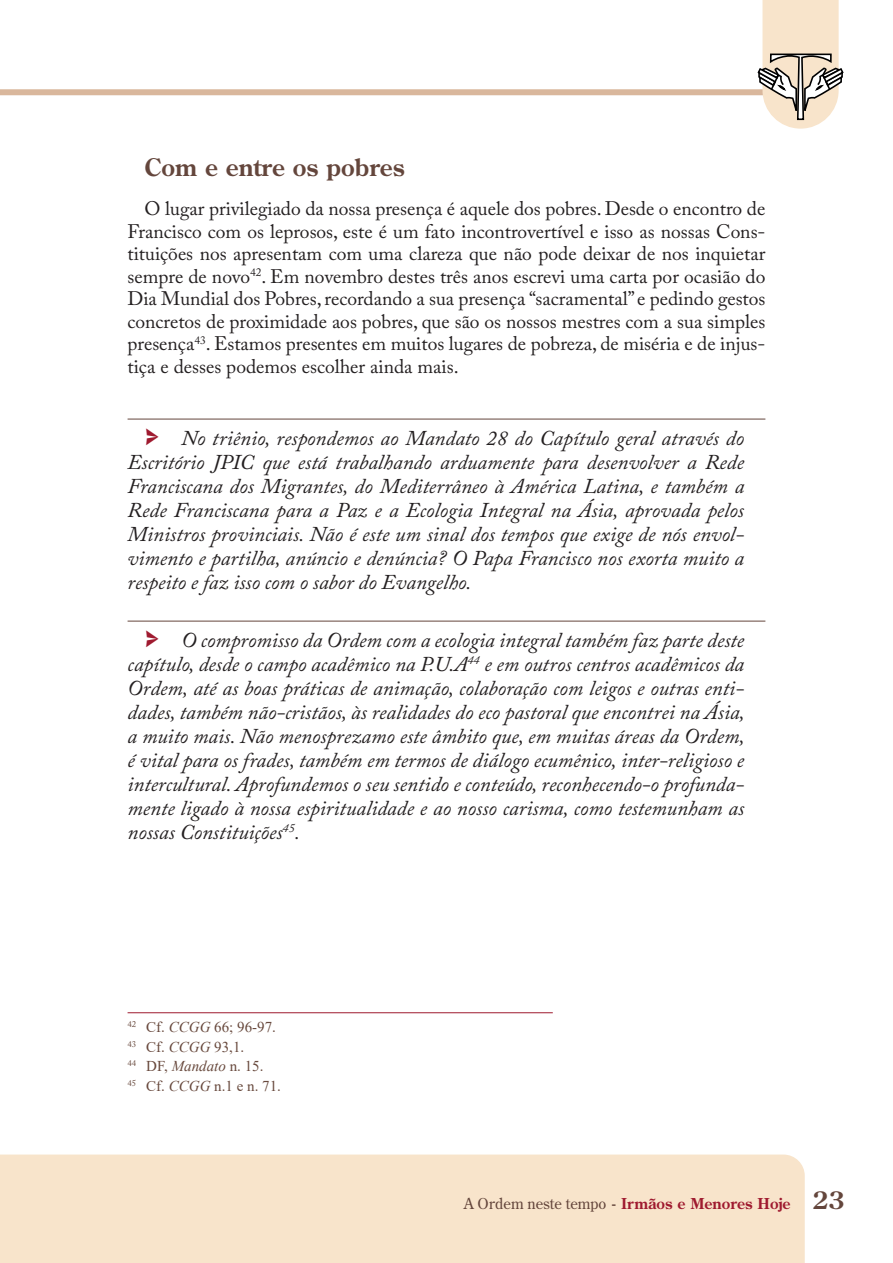
<style>
.page{position:relative;width:893px;height:1263px;background:#fff}
.page>*{position:absolute;margin:0;border:0;box-sizing:border-box;transform-origin:0 0}
.Paragrafi{font:700 24px "Century Old Style Std";color:#64463c}
.Testo_evidenziato{font:italic 21px/24px "Adobe Caslon Pro";color:#231f20;text-align:justify}
.Testo_principale{font:19.5px/22.5px "Adobe Caslon Pro";color:#231f20;text-align:justify}
.Note{font:15px "Times New Roman";color:#68493d}
.t1{font:700 15px "Century Old Style Std";color:#9f1a2f}
.s1{color:#9f1a2f}
.s2{font-style:italic}
.s3{font-weight:400;color:#64463c}
.s4{color:#64463c}
.s5{font-size:24.15px;color:#64463c}
</style>
<div class="page">
<div style="left:0;top:1154px;width:805px;height:109px;background:#f8e4cb"></div>
<div style="left:0;top:89px;width:802px;height:6px;background:#d9b79c"></div>
<svg style="left:757px;top:0;width:87px;height:129px"></svg>
<hr style="left:128px;top:419px;width:637px;height:1px;background:#64463c">
<hr style="left:128px;top:621px;width:637px;height:1px;background:#64463c">
<hr style="left:128px;top:1012px;width:425px;height:1px;background:#9f1a2f">
<p class="Paragrafi" style="left:145px;top:151px;width:262px">Com e entre os pobres</p>
<p class="Testo_principale" style="left:128px;top:197px;width:639px;text-indent:17px">O lugar privilegiado da nossa presença é aquele dos pobres. Desde o encontro de Francisco com os leprosos, este é um fato incontrovertível e isso as nossas Cons&shy;tituições nos apresentam com uma clareza que não pode deixar de nos inquietar sempre de novo<sup>42</sup>. Em novembro destes três anos escrevi uma carta por ocasião do Dia Mundial dos Pobres, recordando a sua presença “sacramental” e pedindo gestos concretos de proximidade aos pobres, que são os nossos mestres com a sua simples presença<sup>43</sup>. Estamos presentes em muitos lugares de pobreza, de miséria e de injus&shy;tiça e desses podemos escolher ainda mais.</p>
<p class="Testo_evidenziato" style="left:128px;top:426px;width:618px;text-indent:17px"><span class="s1">•</span> No triênio, respondemos ao Mandato 28 do Capítulo geral através do Escritório JPIC que está trabalhando arduamente para desenvolver a Rede Franciscana dos Migrantes, do Mediterrâneo à América Latina, e também a Rede Franciscana para a Paz e a Ecologia Integral na Ásia, aprovada pelos Ministros provinciais. Não é este um sinal dos tempos que exige de nós envol&shy;vimento e partilha, anúncio e denúncia? O Papa Francisco nos exorta muito a respeito e faz isso com o sabor do Evangelho.</p>
<p class="Testo_evidenziato" style="left:128px;top:628px;width:619px;text-indent:17px"><span class="s1">•</span> O compromisso da Ordem com a ecologia integral também faz parte deste capítulo, desde o campo acadêmico na P.U.A<sup>44</sup> e em outros centros acadêmicos da Ordem, até as boas práticas de animação, colaboração com leigos e outras enti&shy;dades, também não-cristãos, às realidades do eco pastoral que encontrei na Ásia, a muito mais. Não menosprezamo este âmbito que, em muitas áreas da Ordem, é vital para os frades, também em termos de diálogo ecumênico, inter-religioso e intercultural. Aprofundemos o seu sentido e conteúdo, reconhecendo-o profunda&shy;mente ligado à nossa espiritualidade e ao nosso carisma, como testemunham as nossas Constituições<sup>45</sup>.</p>
<p class="Note" style="left:128px;top:1017px;width:150px"><sup>42</sup> Cf. <span class="s2">CCGG</span> 66; 96-97.</p>
<p class="Note" style="left:128px;top:1036px;width:118px"><sup>43</sup> Cf. <span class="s2">CCGG</span> 93,1.</p>
<p class="Note" style="left:128px;top:1056px;width:137px"><sup>44</sup> DF, <span class="s2">Mandato</span> n. 15.</p>
<p class="Note" style="left:128px;top:1075px;width:155px"><sup>45</sup> Cf. <span class="s2">CCGG</span> n.1 e n. 71.</p>
<p class="t1" style="left:464px;top:1193px;width:382px"><span class="s3">A Ordem neste tempo</span> <span class="s4">-</span> Irmãos e Menores Hoje <span class="s5">23</span></p>
</div>
